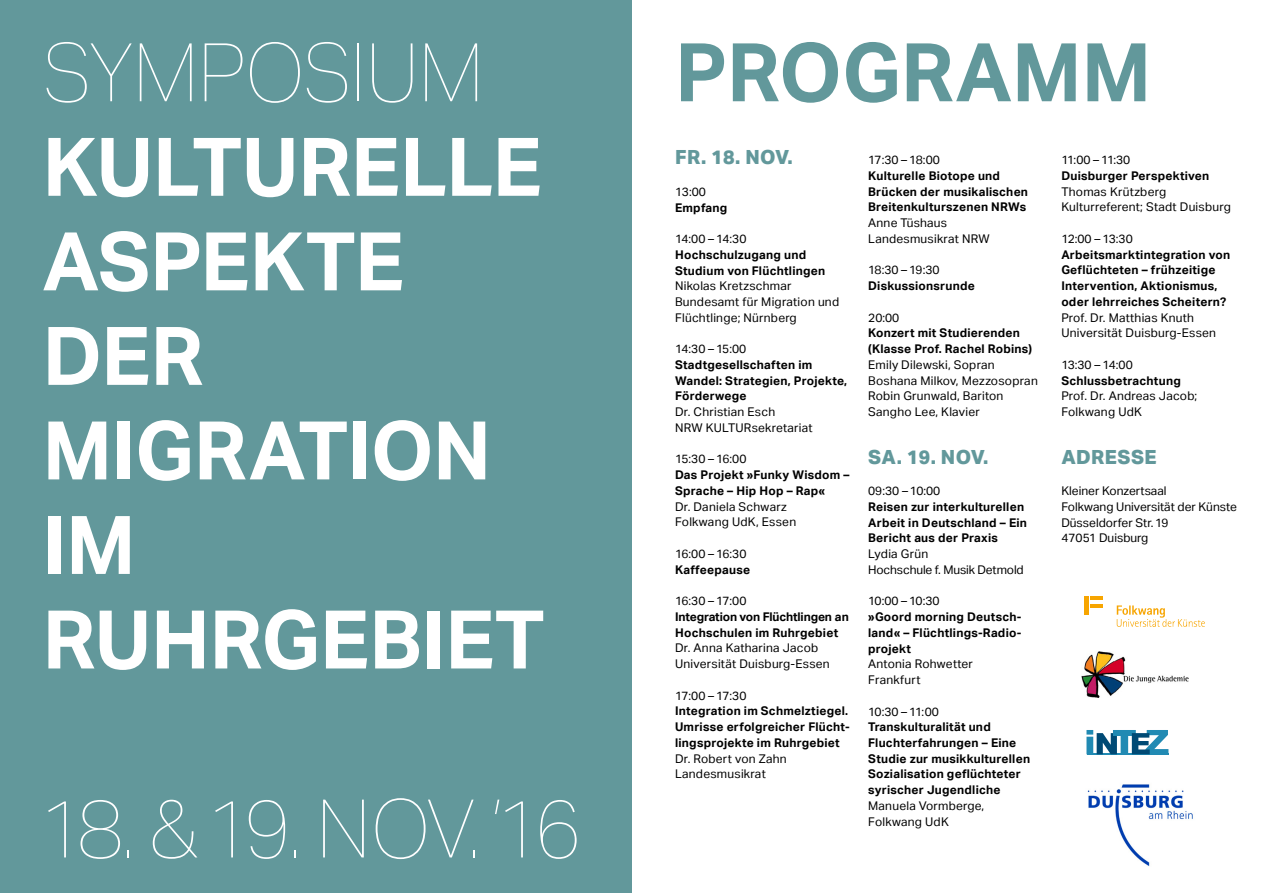
<style>
.page{position:relative;width:1263px;height:893px;background:#fff}
.page>*{position:absolute;margin:0;border:0;box-sizing:border-box;transform-origin:0 0}
.t1{font:700 81px/94.5px "Aktiv Grotesk";letter-spacing:-.005em;color:#fff}
.t2{font:100 81px "Aktiv Grotesk";letter-spacing:-.015em;color:#fff}
.t3{font:700 81px "Aktiv Grotesk";color:#62989b}
.t4{font:800 19.5px "Aktiv Grotesk";letter-spacing:.02em;color:#62989b}
.t5{font:700 12px/15.8px "Aktiv Grotesk";letter-spacing:.02em;color:#000}
.t6{font:12px/15.8px "Aktiv Grotesk";letter-spacing:.02em;color:#000}
.t7{font:12px/15.8px "Aktiv Grotesk";color:#000}
.t8{font:700 12px/15.8px "Aktiv Grotesk";letter-spacing:-.01em;color:#000}
.t9{font:12px/15.8px "Aktiv Grotesk";letter-spacing:-.01em;color:#000}
</style>
<div class="page">
<div style="left:0;top:0;width:631px;height:893px;background:#62989b"></div>
<hr style="left:1090px;top:596px;width:13px;height:4px;background:#f7a500">
<hr style="left:1090px;top:604px;width:13px;height:4px;background:#f7a500">
<hr style="left:1085px;top:596px;width:4px;height:19px;background:#f7a500">
<svg style="left:1117px;top:605px;width:88px;height:22px"></svg>
<img style="left:1082px;top:651px;width:107px;height:47px">
<svg style="left:1086px;top:730px;width:82px;height:24px"></svg>
<img style="left:1087px;top:784px;width:106px;height:82px">
<h1 class="t2" style="left:43px;top:28px;width:443px">SYMPOSIUM</h1>
<h1 class="t1" style="left:43px;top:118px;width:504px">KULTURELLE<br>ASPEKTE<br>DER<br>MIGRATION<br>IM<br>RUHRGEBIET</h1>
<h1 class="t2" style="left:38px;top:784px;width:545px">18. &amp; 19. NOV. ʼ16</h1>
<h1 class="t3" style="left:675px;top:22px;width:478px">PROGRAMM</h1>
<h2 class="t4" style="left:675px;top:145px;width:119px">FR. 18. NOV.</h2>
<p class="t6" style="left:675px;top:184px;width:32px">13:00</p>
<p class="t5" style="left:675px;top:199px;width:54px">Empfang</p>
<p class="t6" style="left:675px;top:231px;width:73px">14:00 – 14:30</p>
<p class="t5" style="left:675px;top:246px;width:152px">Hochschulzugang und<br>Studium von Flüchtlingen</p>
<p class="t6" style="left:675px;top:278px;width:166px">Nikolas Kretzschmar<br>Bundesamt für Migration und<br>Flüchtlinge; Nürnberg</p>
<p class="t6" style="left:675px;top:341px;width:73px">14:30 – 15:00</p>
<p class="t5" style="left:675px;top:357px;width:174px">Stadtgesellschaften im<br>Wandel: Strategien, Projekte,<br>Förderwege</p>
<p class="t6" style="left:675px;top:404px;width:139px">Dr. Christian Esch<br>NRW KULTURsekretariat</p>
<p class="t6" style="left:675px;top:451px;width:73px">15:30 – 16:00</p>
<p class="t5" style="left:675px;top:467px;width:176px">Das Projekt »Funky Wisdom –<br>Sprache – Hip Hop – Rap«</p>
<p class="t6" style="left:675px;top:498px;width:123px">Dr. Daniela Schwarz<br>Folkwang UdK, Essen</p>
<p class="t6" style="left:675px;top:546px;width:73px">16:00 – 16:30</p>
<p class="t5" style="left:675px;top:561px;width:77px">Kaffeepause</p>
<p class="t6" style="left:675px;top:593px;width:73px">16:30 – 17:00</p>
<p class="t8" style="left:675px;top:609px;width:175px">Integration von Flüchtlingen an<br>Hochschulen im Ruhrgebiet</p>
<p class="t6" style="left:675px;top:640px;width:156px">Dr. Anna Katharina Jacob<br>Universität Duisburg-Essen</p>
<p class="t6" style="left:675px;top:687px;width:73px">17:00 – 17:30</p>
<p class="t5" style="left:675px;top:703px;width:176px">Integration im Schmelztiegel.<br>Umrisse erfolgreicher Flücht&shy;lingsprojekte im Ruhrgebiet</p>
<p class="t6" style="left:675px;top:750px;width:113px">Dr. Robert von Zahn<br>Landesmusikrat</p>
<p class="t6" style="left:868px;top:152px;width:73px">17:30 – 18:00</p>
<p class="t5" style="left:868px;top:167px;width:161px">Kulturelle Biotope und<br>Brücken der musikalischen<br>Breitenkulturszenen NRWs</p>
<p class="t6" style="left:868px;top:215px;width:123px">Anne Tüshaus<br>Landesmusikrat NRW</p>
<p class="t6" style="left:868px;top:262px;width:73px">18:30 – 19:30</p>
<p class="t5" style="left:868px;top:278px;width:108px">Diskussionsrunde</p>
<p class="t6" style="left:868px;top:309px;width:33px">20:00</p>
<p class="t5" style="left:868px;top:325px;width:165px">Konzert mit Studierenden (Klasse Prof. Rachel Robins)</p>
<p class="t6" style="left:868px;top:357px;width:171px">Emily Dilewski, Sopran<br>Boshana Milkov, Mezzosopran<br>Robin Grunwald, Bariton<br>Sangho Lee, Klavier</p>
<h2 class="t4" style="left:868px;top:444px;width:122px">SA. 19. NOV.</h2>
<p class="t6" style="left:868px;top:483px;width:74px">09:30 – 10:00</p>
<p class="t5" style="left:868px;top:498px;width:160px">Reisen zur interkulturellen<br>Arbeit in Deutschland – Ein<br>Bericht aus der Praxis</p>
<p class="t9" style="left:868px;top:546px;width:157px">Lydia Grün<br>Hochschule f. Musik Detmold</p>
<p class="t6" style="left:868px;top:593px;width:73px">10:00 – 10:30</p>
<p class="t5" style="left:868px;top:609px;width:155px;text-align:justify">»Goord morning Deutsch&shy;land« – Flüchtlings-Radio&shy;projekt</p>
<p class="t6" style="left:868px;top:656px;width:106px">Antonia Rohwetter<br>Frankfurt</p>
<p class="t6" style="left:868px;top:703px;width:72px">10:30 – 11:00</p>
<p class="t5" style="left:868px;top:719px;width:163px">Transkulturalität und<br>Fluchterfahrungen – Eine<br>Studie zur musikkulturellen<br>Sozialisation geflüchteter syrischer Jugendliche</p>
<p class="t6" style="left:868px;top:798px;width:118px">Manuela Vormberge,<br>Folkwang UdK</p>
<p class="t6" style="left:1061px;top:152px;width:70px">11:00 – 11:30</p>
<p class="t5" style="left:1061px;top:168px;width:149px">Duisburger Perspektiven</p>
<p class="t6" style="left:1061px;top:183px;width:171px">Thomas Krützberg<br>Kulturreferent; Stadt Duisburg</p>
<p class="t6" style="left:1061px;top:231px;width:73px">12:00 – 13:30</p>
<p class="t5" style="left:1061px;top:246px;width:170px">Arbeitsmarktintegration von<br>Geflüchteten – frühzeitige<br>Intervention, Aktionismus, oder lehrreiches Scheitern?</p>
<p class="t6" style="left:1061px;top:309px;width:156px">Prof. Dr. Matthias Knuth<br>Universität Duisburg-Essen</p>
<p class="t6" style="left:1061px;top:357px;width:73px">13:30 – 14:00</p>
<p class="t5" style="left:1061px;top:372px;width:121px">Schlussbetrachtung</p>
<p class="t6" style="left:1061px;top:388px;width:137px">Prof. Dr. Andreas Jacob;<br>Folkwang UdK</p>
<h2 class="t4" style="left:1061px;top:444px;width:97px">ADRESSE</h2>
<p class="t7" style="left:1061px;top:483px;width:177px">Kleiner Konzertsaal<br>Folkwang Universität der Künste<br>Düsseldorfer Str. 19<br>47051 Duisburg</p>
</div>
